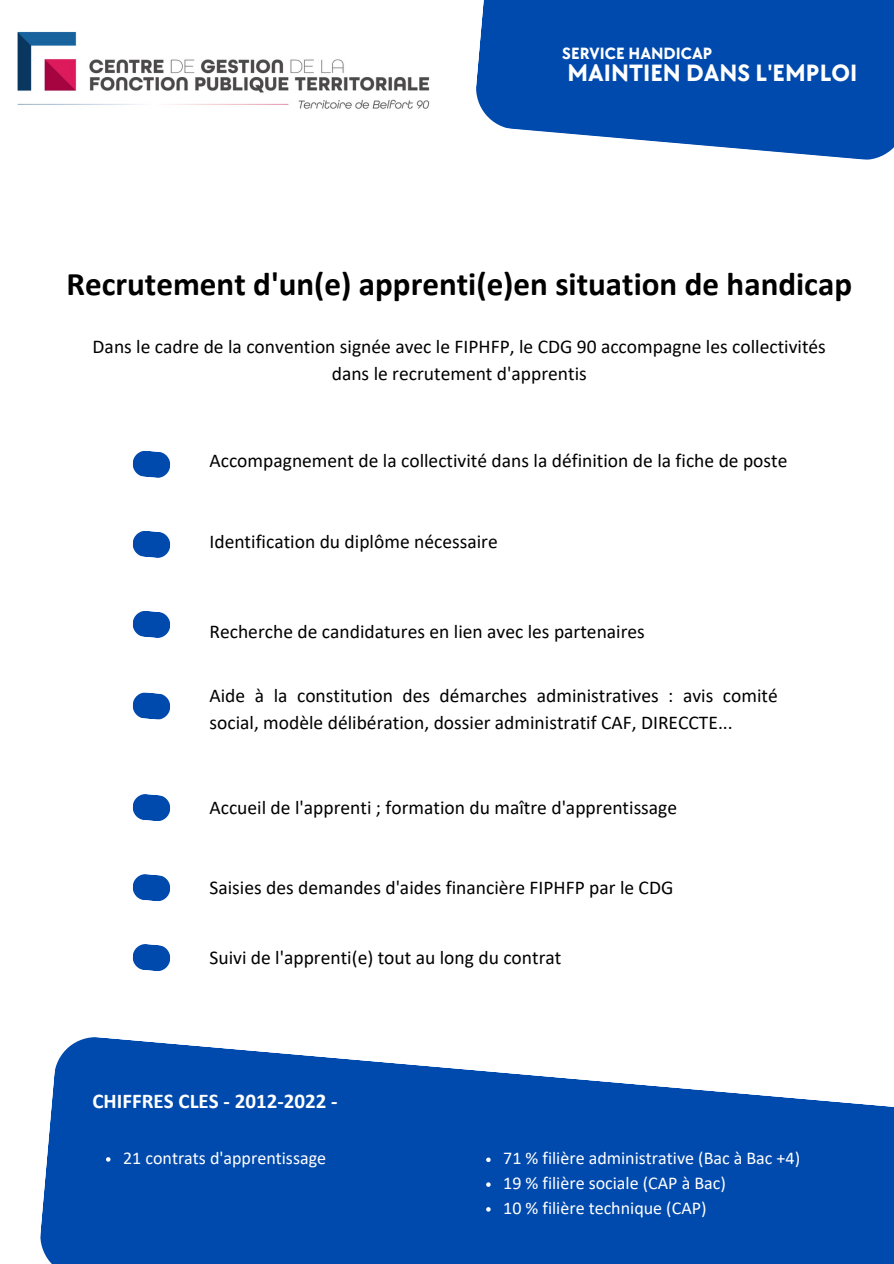
<style>
.page{position:relative;width:894px;height:1264px;background:#fff}
.page>*{position:absolute;margin:0;border:0;box-sizing:border-box;transform-origin:0 0}
.t1{font:700 33px "Calibri";color:#000}
.t2{font:700 24.45px "TT Chocolates";color:#fff}
.t3{font:700 21px "Calibri";color:#fff}
.t4{font:19.5px/27px "Calibri";color:#000}
.t5{font:18px "Calibri";color:#fff}
.t6{font:700 16.8px "TT Chocolates";color:#fff}
</style>
<div class="page">
<svg style="left:476px;top:0;width:417px;height:160px;background:#1c5eb6"></svg>
<img style="left:17px;top:31px;width:413px;height:78px">
<svg style="left:40px;top:1037px;width:853px;height:226px;fill:#004aad"></svg>
<svg style="left:106px;top:1157px;width:4px;height:4px"></svg>
<svg style="left:132px;top:874px;width:39px;height:27px"></svg>
<svg style="left:132px;top:794px;width:39px;height:27px"></svg>
<svg style="left:132px;top:692px;width:39px;height:28px"></svg>
<svg style="left:132px;top:611px;width:39px;height:27px"></svg>
<svg style="left:132px;top:531px;width:39px;height:27px"></svg>
<svg style="left:132px;top:450px;width:39px;height:28px"></svg>
<svg style="left:132px;top:944px;width:39px;height:27px"></svg>
<svg style="left:486px;top:1157px;width:4px;height:4px"></svg>
<svg style="left:486px;top:1182px;width:4px;height:4px"></svg>
<svg style="left:486px;top:1207px;width:4px;height:4px"></svg>
<p class="t6" style="left:562px;top:44px;width:152px">SERVICE HANDICAP</p>
<p class="t2" style="left:567px;top:59px;width:291px">MAINTIEN DANS L'EMPLOI</p>
<p class="t1" style="left:66px;top:270px;width:787px">Recrutement d'un(e) apprenti(e)en situation de handicap</p>
<p class="t4" style="left:93px;top:334px;width:734px">Dans le cadre de la convention signée avec le FIPHFP, le CDG 90 accompagne les collectivités</p>
<p class="t4" style="left:331px;top:361px;width:256px">dans le recrutement d'apprentis</p>
<p class="t4" style="left:209px;top:449px;width:579px">Accompagnement de la collectivité dans la définition de la fiche de poste</p>
<p class="t4" style="left:209px;top:529px;width:289px">Identification du diplôme nécessaire</p>
<p class="t4" style="left:209px;top:619px;width:437px">Recherche de candidatures en lien avec les partenaires</p>
<p class="t4" style="left:209px;top:683px;width:569px">Aide à la constitution des démarches administratives : avis comité social, modèle délibération, dossier administratif CAF, DIRECCTE...</p>
<p class="t4" style="left:209px;top:795px;width:469px">Accueil de l'apprenti ; formation du maître d'apprentissage</p>
<p class="t4" style="left:209px;top:875px;width:465px">Saisies des demandes d'aides financière FIPHFP par le CDG</p>
<p class="t4" style="left:209px;top:945px;width:353px">Suivi de l'apprenti(e) tout au long du contrat</p>
<p class="t3" style="left:92px;top:1091px;width:246px">CHIFFRES CLES - 2012-2022 -</p>
<p class="t5" style="left:123px;top:1150px;width:204px">21 contrats d'apprentissage</p>
<p class="t5" style="left:503px;top:1150px;width:298px">71 % filière administrative (Bac à Bac +4)</p>
<p class="t5" style="left:503px;top:1175px;width:224px">19 % filière sociale (CAP à Bac)</p>
<p class="t5" style="left:503px;top:1200px;width:205px">10 % filière technique (CAP)</p>
</div>
